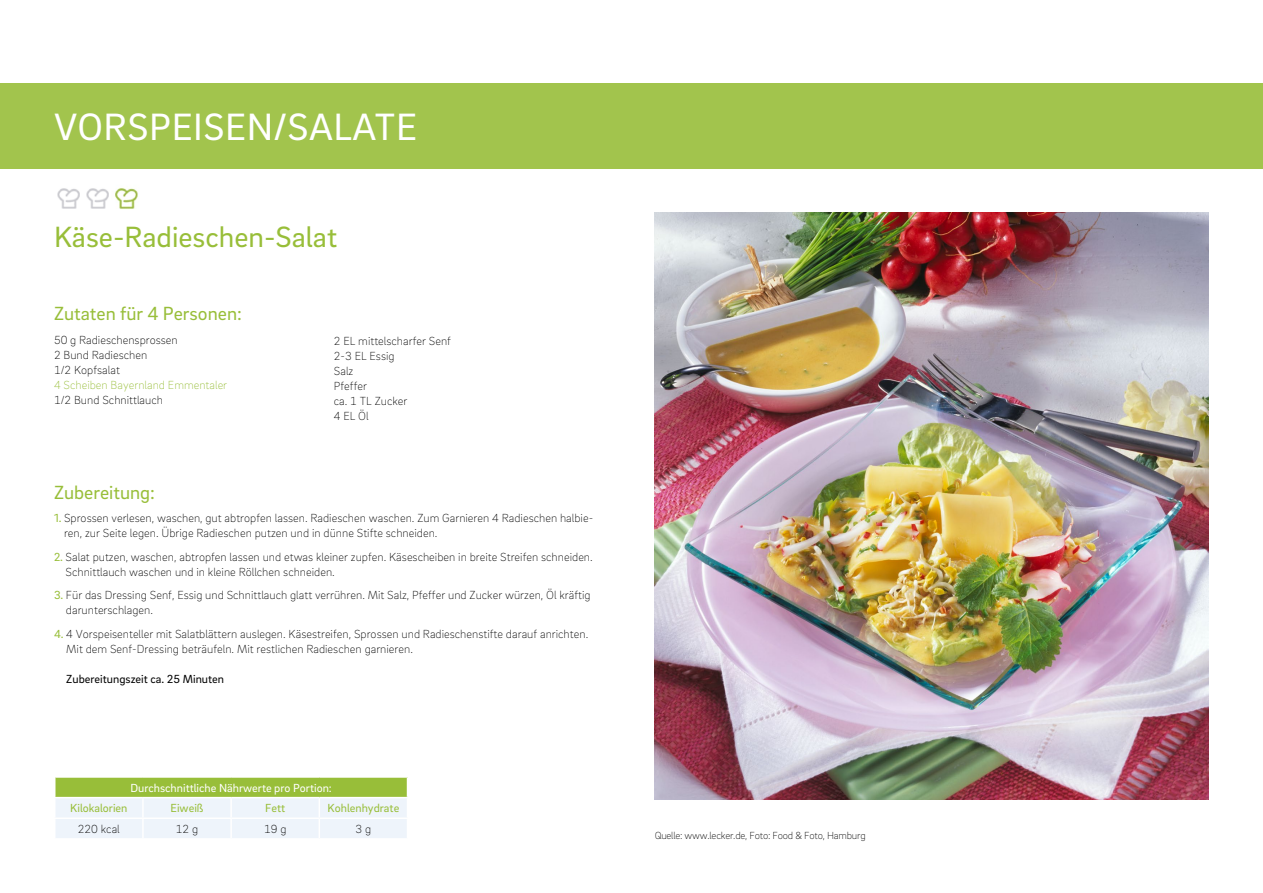
<style>
.page{position:relative;width:1263px;height:893px;background:#fff}
.page>*{position:absolute;margin:0;border:0;box-sizing:border-box;transform-origin:0 0}
.t1{font:39px "Brix Sans";letter-spacing:.015em;color:#fff}
.t2{font:30px "Brix Sans";color:#98be39}
.t3{font:19.5px "Brix Sans";color:#98be39}
.t4{font:200 12px/15px "Brix Sans";color:#000}
.t5{font:12px "Brix Sans";color:#fff}
.t6{font:12px "Brix Sans";color:#98be39}
.t7{font:200 12px "Brix Sans";color:#98be39}
.t8{font:12px "Brix Sans";color:#000}
.t9{font:200 10.5px "Brix Sans";letter-spacing:-.02em;color:#000}
.s1{font-weight:400;color:#98be39}
</style>
<div class="page">
<div style="left:0;top:84px;width:1263px;height:85px;background:#a2c44d"></div>
<img style="left:655px;top:213px;width:554px;height:586px">
<img style="left:57px;top:188px;width:81px;height:21px">
<svg style="left:55px;top:778px;width:353px;height:60px;background:#d4e3be"></svg>
<h1 class="t1" style="left:54px;top:102px;width:364px">VORSPEISEN/SALATE</h1>
<h2 class="t2" style="left:54px;top:218px;width:285px">Käse-Radieschen-Salat</h2>
<h3 class="t3" style="left:54px;top:301px;width:189px">Zutaten für 4 Personen:</h3>
<p class="t4" style="left:54px;top:332px;width:125px">50 g Radieschensprossen<br>2 Bund Radieschen<br>1/2 Kopfsalat</p>
<p class="t7" style="left:54px;top:377px;width:175px">4 Scheiben Bayernland Emmentaler</p>
<p class="t4" style="left:54px;top:392px;width:111px">1/2 Bund Schnittlauch</p>
<p class="t4" style="left:334px;top:333px;width:119px">2 EL mittelscharfer Senf<br>2-3 EL Essig<br>Salz<br>Pfeffer<br>ca. 1 TL Zucker<br>4 EL Öl</p>
<h3 class="t3" style="left:54px;top:480px;width:103px">Zubereitung:</h3>
<p class="t4" style="left:64px;top:510px;width:531px;text-indent:-10px"><span class="s1">1.</span> Sprossen verlesen, waschen, gut abtropfen lassen. Radieschen waschen. Zum Garnieren 4 Radieschen halbie&shy;ren, zur Seite legen. Übrige Radieschen putzen und in dünne Stifte schneiden.</p>
<p class="t4" style="left:66px;top:549px;width:529px;text-indent:-12px"><span class="s1">2.</span> Salat putzen, waschen, abtropfen lassen und etwas kleiner zupfen. Käsescheiben in breite Streifen schneiden.<br>Schnittlauch waschen und in kleine Röllchen schneiden.</p>
<p class="t4" style="left:66px;top:587px;width:526px;text-indent:-12px"><span class="s1">3.</span> Für das Dressing Senf, Essig und Schnittlauch glatt verrühren. Mit Salz, Pfeffer und Zucker würzen, Öl kräftig darunterschlagen.</p>
<p class="t4" style="left:66px;top:626px;width:523px;text-indent:-12px"><span class="s1">4.</span> 4 Vorspeisenteller mit Salatblättern auslegen. Käsestreifen, Sprossen und Radieschenstifte darauf anrichten.<br>Mit dem Senf-Dressing beträufeln. Mit restlichen Radieschen garnieren.</p>
<p class="t8" style="left:66px;top:671px;width:159px">Zubereitungszeit ca. 25 Minuten</p>
<p class="t5" style="left:130px;top:780px;width:203px">Durchschnittliche Nährwerte pro Portion:</p>
<p class="t6" style="left:70px;top:800px;width:59px">Kilokalorien</p>
<p class="t6" style="left:171px;top:800px;width:34px">Eiweiß</p>
<p class="t6" style="left:265px;top:800px;width:22px">Fett</p>
<p class="t6" style="left:327px;top:800px;width:73px">Kohlenhydrate</p>
<p class="t4" style="left:78px;top:821px;width:43px">220 kcal</p>
<p class="t4" style="left:176px;top:821px;width:24px">12 g</p>
<p class="t4" style="left:264px;top:821px;width:24px">19 g</p>
<p class="t4" style="left:356px;top:821px;width:17px">3 g</p>
<p class="t9" style="left:655px;top:828px;width:213px">Quelle: www.lecker.de, Foto: Food &amp; Foto, Hamburg</p>
</div>
